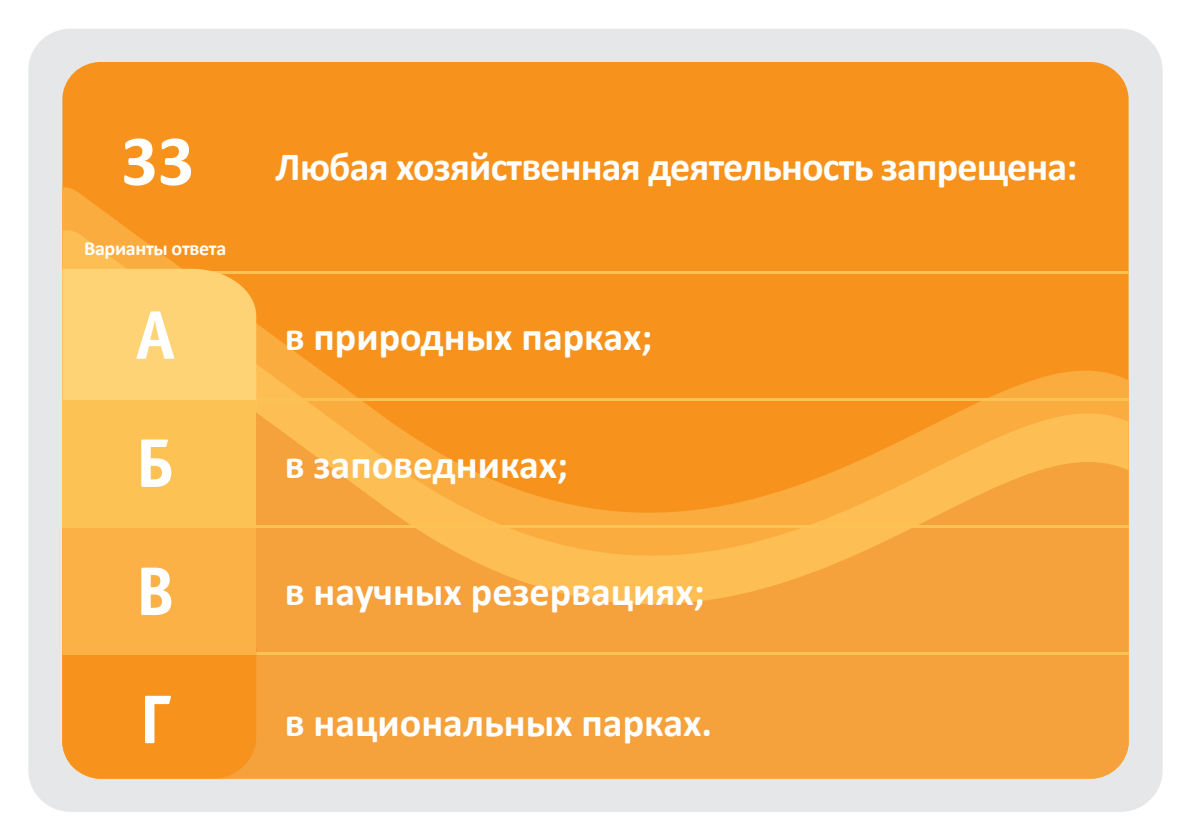
<style>
.page{position:relative;width:1191px;height:840px;background:#fff}
.page>*{position:absolute;margin:0;border:0;box-sizing:border-box;transform-origin:0 0}
.заголовки_в_тексте{font:700 72px "Calibri";color:#fff}
.t1{font:700 69.2px "Officina Sans CTT";color:#fff}
.t2{font:700 69.2px "Officina Sans C";color:#fff}
.заголовки_в_тексте-2{font:700 40px "Calibri";color:#fff}
.заголовки_в_тексте-3{font:700 40px "Calibri";letter-spacing:-.02em;color:#fff}
.t3{font:700 20px "Calibri";letter-spacing:-.015em;color:#fff}
</style>
<div class="page">
<div style="left:28px;top:29px;width:1134px;height:781px;background:#e6e7e9;border-radius:42px"></div>
<div style="left:62px;top:62px;width:1066px;height:716px;background:#f7931d;border-radius:38px"></div>
<svg style="left:62px;top:229px;width:1066px;height:45px"></svg>
<svg style="left:256px;top:313px;width:872px;height:465px;fill:#f5a13c"></svg>
<hr style="left:185px;top:271px;width:943px;height:2px;background:#fdc254">
<hr style="left:256px;top:397px;width:872px;height:3px;background:#fdc254">
<hr style="left:256px;top:524px;width:872px;height:3px;background:#fdc254">
<hr style="left:256px;top:651px;width:872px;height:3px;background:#fdc254">
<svg style="left:62px;top:654px;width:194px;height:124px"></svg>
<div style="left:62px;top:527px;width:194px;height:127px;background:#fbb146"></div>
<div style="left:62px;top:269px;width:194px;height:131px;background:#fed376"></div>
<div style="left:62px;top:400px;width:194px;height:127px;background:#fdc254"></div>
<p class="заголовки_в_тексте" style="left:121px;top:110px;width:75px">33</p>
<p class="t3" style="left:84px;top:234px;width:144px">Варианты ответа</p>
<h2 class="t1" style="left:135px;top:296px;width:42px">A</h2>
<h2 class="t2" style="left:135px;top:424px;width:42px">Б</h2>
<h2 class="t1" style="left:135px;top:552px;width:42px">B</h2>
<h2 class="t2" style="left:139px;top:680px;width:34px">Г</h2>
<p class="заголовки_в_тексте-3" style="left:276px;top:138px;width:803px">Любая хозяйственная деятельность запрещена:</p>
<p class="заголовки_в_тексте-2" style="left:285px;top:308px;width:369px">в природных парках;</p>
<p class="заголовки_в_тексте-2" style="left:285px;top:435px;width:285px">в заповедниках;</p>
<p class="заголовки_в_тексте-2" style="left:285px;top:562px;width:422px">в научных резервациях;</p>
<p class="заголовки_в_тексте-2" style="left:285px;top:693px;width:429px">в национальных парках.</p>
</div>
